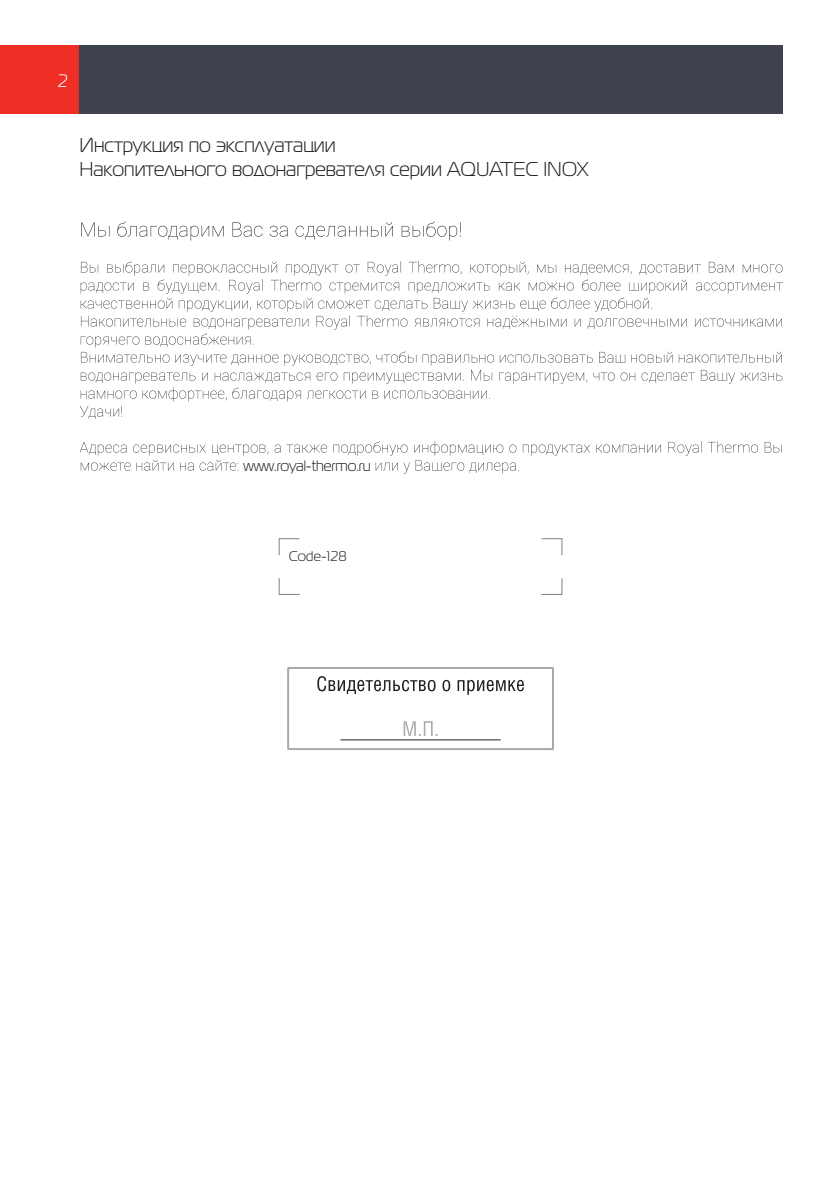
<style>
.page{position:relative;width:840px;height:1191px;background:#fff}
.page>*{position:absolute;margin:0;border:0;box-sizing:border-box;transform-origin:0 0}
.t1{font:20px/24px "Magistral C";color:#231f20}
.t2{font:18px "Magistral C";color:#fff}
.t3{font:15px "Magistral C";color:#231f20}
.t4{font:14px "Magistral C";letter-spacing:.015em;color:#231f20}
</style>
<div class="page">
<div style="left:0;top:45px;width:91px;height:68px;background:#ee2d24"></div>
<div style="left:79px;top:45px;width:703px;height:68px;background:#3e424c"></div>
<svg style="left:81px;top:221px;width:380px;height:19px"></svg>
<svg style="left:80px;top:261px;width:702px;height:158px"></svg>
<svg style="left:80px;top:441px;width:700px;height:33px"></svg>
<div style="left:287px;top:667px;width:266px;height:83px;border:2px solid #a7a9ac"></div>
<svg style="left:317px;top:676px;width:206px;height:19px"></svg>
<svg style="left:403px;top:721px;width:34px;height:15px"></svg>
<hr style="left:340px;top:739px;width:160px;height:1px;background:#231f20">
<svg style="left:278px;top:538px;width:22px;height:18px"></svg>
<svg style="left:278px;top:578px;width:22px;height:17px"></svg>
<svg style="left:541px;top:538px;width:21px;height:18px"></svg>
<svg style="left:541px;top:578px;width:21px;height:17px"></svg>
<p class="t2" style="left:58px;top:72px;width:12px">2</p>
<p class="t1" style="left:79px;top:134px;width:510px">Инструкция по эксплуатации<br>Накопительного водонагревателя серии AQUATEC INOX</p>
<p class="t3" style="left:243px;top:458px;width:129px">www.royal-thermo.ru</p>
<p class="t4" style="left:288px;top:549px;width:60px">Code-128</p>
</div>
